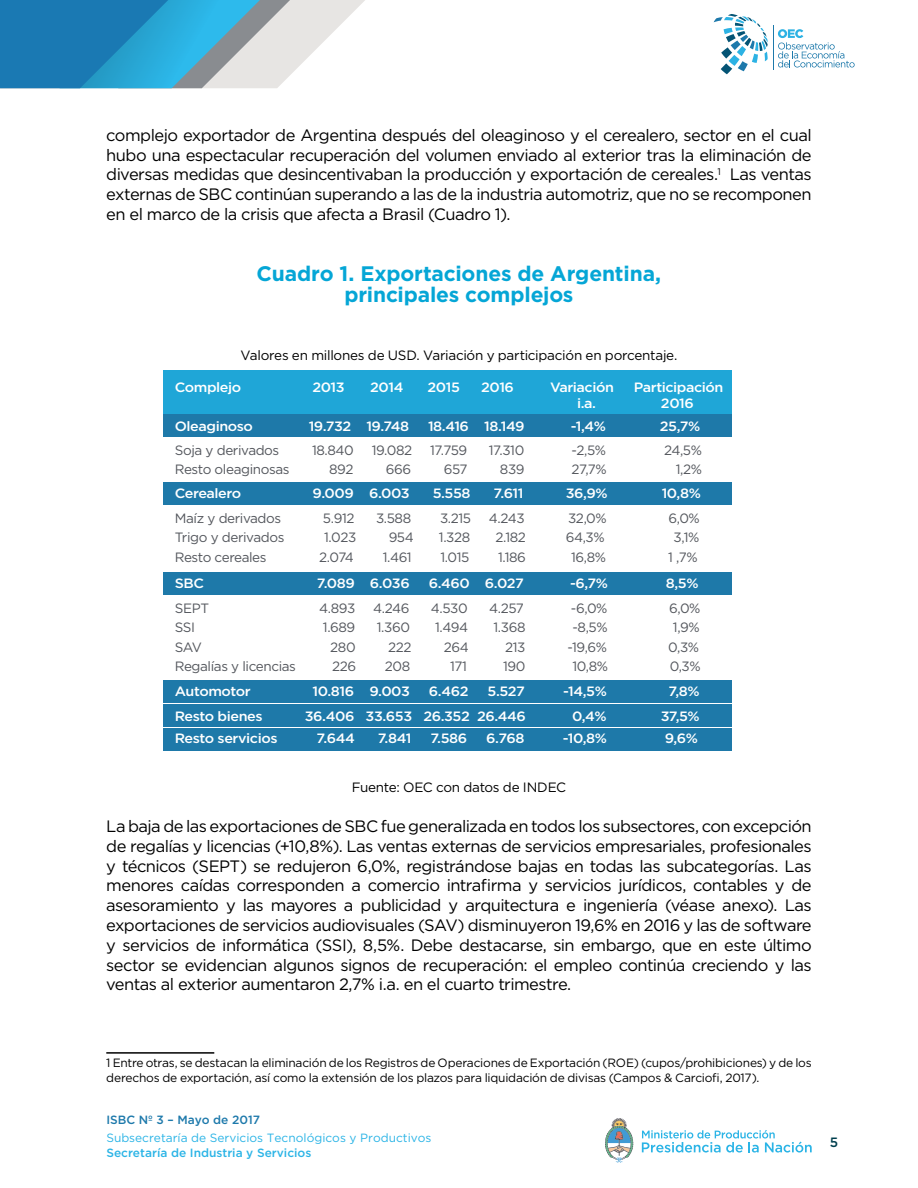
<style>
.page{position:relative;width:918px;height:1188px;background:#fff}
.page>*{position:absolute;margin:0;border:0;box-sizing:border-box;transform-origin:0 0}
.t1{font:700 21px/21px "Gotham";letter-spacing:-.01em;color:#05a6d6;text-align:center}
.t2{font:16.5px/19.8px "Gotham";letter-spacing:-.035em;color:#000;text-align:justify}
.t3{font:13.5px "Gotham";letter-spacing:-.03em;color:#54575d}
.t4{font:500 13.5px "Gotham";letter-spacing:-.03em;color:#fff;scale:1.06 1}
.t5{font:13.5px "Gotham";letter-spacing:-.02em;color:#000}
.t6{font:500 13.5px "Gotham";color:#003f4e}
.t7{font:12px/14.4px "Gotham";letter-spacing:-.02em;color:#000}
.t8{font:12px "Gotham";color:#2bb4e6}
.t9{font:500 12px "Gotham";color:#2bb4e6}
.t10{font:500 12px "Gotham";color:#1d79ab}
</style>
<div class="page">
<svg style="left:642px;top:1130px;width:170px;height:23px"></svg>
<svg style="left:605px;top:1118px;width:28px;height:45px"></svg>
<svg style="left:721px;top:63px;width:11px;height:11px"></svg>
<svg style="left:714px;top:14px;width:54px;height:57px"></svg>
<hr style="left:773px;top:25px;width:1px;height:45px;background:#1d79ab">
<svg style="left:778px;top:29px;width:77px;height:39px"></svg>
<svg style="left:0;top:0;width:365px;height:88px;background:#6cadcd"></svg>
<div style="left:163px;top:370px;width:569px;height:45px;background:#1fa6d7"></div>
<div style="left:163px;top:415px;width:569px;height:22px;background:#1e79a9"></div>
<div style="left:163px;top:482px;width:569px;height:23px;background:#1e79a9"></div>
<div style="left:163px;top:572px;width:569px;height:23px;background:#1e79a9"></div>
<div style="left:163px;top:681px;width:569px;height:22px;background:#1e79a9"></div>
<div style="left:163px;top:704px;width:569px;height:23px;background:#1e79a9"></div>
<div style="left:163px;top:728px;width:569px;height:23px;background:#1e79a9"></div>
<hr style="left:106px;top:1052px;width:108px;height:2px;background:#000">
<p class="t2" style="left:106px;top:125px;width:707px">complejo exportador de Argentina después del oleaginoso y el cerealero, sector en el cual hubo una espectacular recuperación del volumen enviado al exterior tras la eliminación de diversas medidas que desincentivaban la producción y exportación de cereales.<sup>1</sup> Las ventas externas de SBC continúan superando a las de la industria automotriz, que no se recomponen en el marco de la crisis que afecta a Brasil (Cuadro 1).</p>
<p class="t1" style="left:257px;top:262px;width:406px">Cuadro 1. Exportaciones de Argentina, principales complejos</p>
<p class="t5" style="left:241px;top:347px;width:438px">Valores en millones de USD. Variación y participación en porcentaje.</p>
<p class="t4" style="left:175px;top:378px;width:64px">Complejo</p>
<p class="t4" style="left:312px;top:378px;width:32px">2013</p>
<p class="t4" style="left:370px;top:378px;width:33px">2014</p>
<p class="t4" style="left:428px;top:378px;width:32px">2015</p>
<p class="t4" style="left:481px;top:378px;width:33px">2016</p>
<p class="t4" style="left:550px;top:378px;width:62px">Variación</p>
<p class="t4" style="left:634px;top:378px;width:86px">Participación</p>
<p class="t4" style="left:577px;top:395px;width:19px">i.a.</p>
<p class="t4" style="left:661px;top:395px;width:33px">2016</p>
<p class="t4" style="left:175px;top:417px;width:75px">Oleaginoso</p>
<p class="t4" style="left:309px;top:417px;width:96px">19.732 19.748</p>
<p class="t4" style="left:428px;top:417px;width:93px">18.416 18.149</p>
<p class="t4" style="left:571px;top:417px;width:35px">-1,4%</p>
<p class="t4" style="left:660px;top:417px;width:40px">25,7%</p>
<p class="t3" style="left:175px;top:441px;width:106px">Soja y derivados</p>
<p class="t3" style="left:312px;top:441px;width:43px">18.840</p>
<p class="t3" style="left:372px;top:441px;width:42px">19.082</p>
<p class="t3" style="left:430px;top:441px;width:39px">17.759</p>
<p class="t3" style="left:489px;top:441px;width:37px">17.310</p>
<p class="t3" style="left:571px;top:441px;width:36px">-2,5%</p>
<p class="t3" style="left:664px;top:441px;width:40px">24,5%</p>
<p class="t3" style="left:175px;top:461px;width:116px">Resto oleaginosas</p>
<p class="t3" style="left:329px;top:461px;width:26px">892</p>
<p class="t3" style="left:386px;top:461px;width:27px">666</p>
<p class="t3" style="left:444px;top:461px;width:25px">657</p>
<p class="t3" style="left:500px;top:461px;width:26px">839</p>
<p class="t3" style="left:572px;top:461px;width:37px">27,7%</p>
<p class="t3" style="left:676px;top:461px;width:28px">1,2%</p>
<p class="t3" style="left:175px;top:509px;width:108px">Maíz y derivados</p>
<p class="t3" style="left:323px;top:509px;width:33px">5.912</p>
<p class="t3" style="left:376px;top:509px;width:37px">3.588</p>
<p class="t3" style="left:440px;top:509px;width:33px">3.215</p>
<p class="t3" style="left:489px;top:509px;width:37px">4.243</p>
<p class="t3" style="left:568px;top:509px;width:40px">32,0%</p>
<p class="t3" style="left:668px;top:509px;width:33px">6,0%</p>
<p class="t3" style="left:175px;top:529px;width:111px">Trigo y derivados</p>
<p class="t3" style="left:324px;top:529px;width:34px">1.023</p>
<p class="t3" style="left:389px;top:529px;width:27px">954</p>
<p class="t3" style="left:439px;top:529px;width:33px">1.328</p>
<p class="t3" style="left:495px;top:529px;width:32px">2.182</p>
<p class="t3" style="left:566px;top:529px;width:41px">64,3%</p>
<p class="t3" style="left:674px;top:529px;width:27px">3,1%</p>
<p class="t3" style="left:175px;top:548px;width:93px">Resto cereales</p>
<p class="t3" style="left:319px;top:548px;width:36px">2.074</p>
<p class="t3" style="left:383px;top:548px;width:30px">1.461</p>
<p class="t3" style="left:440px;top:548px;width:30px">1.015</p>
<p class="t3" style="left:498px;top:548px;width:29px">1.186</p>
<p class="t3" style="left:571px;top:548px;width:37px">16,8%</p>
<p class="t3" style="left:668px;top:548px;width:31px">1 ,7%</p>
<p class="t3" style="left:175px;top:599px;width:36px">SEPT</p>
<p class="t3" style="left:319px;top:599px;width:38px">4.893</p>
<p class="t3" style="left:373px;top:599px;width:38px">4.246</p>
<p class="t3" style="left:431px;top:599px;width:38px">4.530</p>
<p class="t3" style="left:489px;top:599px;width:36px">4.257</p>
<p class="t3" style="left:571px;top:599px;width:38px">-6,0%</p>
<p class="t3" style="left:669px;top:599px;width:33px">6,0%</p>
<p class="t3" style="left:175px;top:619px;width:22px">SSI</p>
<p class="t3" style="left:323px;top:619px;width:34px">1.689</p>
<p class="t3" style="left:377px;top:619px;width:35px">1.360</p>
<p class="t3" style="left:435px;top:619px;width:35px">1.494</p>
<p class="t3" style="left:493px;top:619px;width:34px">1.368</p>
<p class="t3" style="left:572px;top:619px;width:37px">-8,5%</p>
<p class="t3" style="left:673px;top:619px;width:28px">1,9%</p>
<p class="t3" style="left:175px;top:638px;width:29px">SAV</p>
<p class="t3" style="left:330px;top:638px;width:27px">280</p>
<p class="t3" style="left:388px;top:638px;width:25px">222</p>
<p class="t3" style="left:444px;top:638px;width:27px">264</p>
<p class="t3" style="left:505px;top:638px;width:22px">213</p>
<p class="t3" style="left:567px;top:638px;width:41px">-19,6%</p>
<p class="t3" style="left:668px;top:638px;width:33px">0,3%</p>
<p class="t3" style="left:175px;top:658px;width:123px">Regalías y licencias</p>
<p class="t3" style="left:332px;top:658px;width:26px">226</p>
<p class="t3" style="left:385px;top:658px;width:27px">208</p>
<p class="t3" style="left:450px;top:658px;width:19px">171</p>
<p class="t3" style="left:503px;top:658px;width:24px">190</p>
<p class="t3" style="left:572px;top:658px;width:37px">10,8%</p>
<p class="t3" style="left:670px;top:658px;width:33px">0,3%</p>
<p class="t4" style="left:175px;top:484px;width:64px">Cerealero</p>
<p class="t4" style="left:313px;top:484px;width:93px">9.009 6.003</p>
<p class="t4" style="left:433px;top:484px;width:37px">5.558</p>
<p class="t4" style="left:494px;top:484px;width:30px">7.611</p>
<p class="t4" style="left:566px;top:484px;width:41px">36,9%</p>
<p class="t4" style="left:662px;top:484px;width:38px">10,8%</p>
<p class="t4" style="left:175px;top:574px;width:29px">SBC</p>
<p class="t4" style="left:317px;top:574px;width:89px">7.089 6.036</p>
<p class="t4" style="left:429px;top:574px;width:91px">6.460 6.027</p>
<p class="t4" style="left:570px;top:574px;width:37px">-6,7%</p>
<p class="t4" style="left:666px;top:574px;width:32px">8,5%</p>
<p class="t4" style="left:175px;top:682px;width:73px">Automotor</p>
<p class="t4" style="left:313px;top:682px;width:93px">10.816 9.003</p>
<p class="t4" style="left:429px;top:682px;width:39px">6.462</p>
<p class="t4" style="left:488px;top:682px;width:37px">5.527</p>
<p class="t4" style="left:563px;top:682px;width:43px">-14,5%</p>
<p class="t4" style="left:669px;top:682px;width:31px">7,8%</p>
<p class="t4" style="left:175px;top:707px;width:84px">Resto bienes</p>
<p class="t4" style="left:305px;top:707px;width:210px">36.406 33.653 26.352 26.446</p>
<p class="t4" style="left:572px;top:707px;width:34px">0,4%</p>
<p class="t4" style="left:661px;top:707px;width:38px">37,5%</p>
<p class="t4" style="left:175px;top:729px;width:98px">Resto servicios</p>
<p class="t4" style="left:316px;top:729px;width:38px">7.644</p>
<p class="t4" style="left:378px;top:729px;width:33px">7.841</p>
<p class="t4" style="left:430px;top:729px;width:36px">7.586</p>
<p class="t4" style="left:486px;top:729px;width:38px">6.768</p>
<p class="t4" style="left:563px;top:729px;width:43px">-10,8%</p>
<p class="t4" style="left:665px;top:729px;width:33px">9,6%</p>
<p class="t5" style="left:352px;top:779px;width:216px">Fuente: OEC con datos de INDEC</p>
<p class="t2" style="left:106px;top:816px;width:707px">La baja de las exportaciones de SBC fue generalizada en todos los subsectores, con excepción de regalías y licencias (+10,8%). Las ventas externas de servicios empresariales, profesionales y técnicos (SEPT) se redujeron 6,0%, registrándose bajas en todas las subcategorías. Las menores caídas corresponden a comercio intrafirma y servicios jurídicos, contables y de asesoramiento y las mayores a publicidad y arquitectura e ingeniería (véase anexo). Las exportaciones de servicios audiovisuales (SAV) disminuyeron 19,6% en 2016 y las de software y servicios de informática (SSI), 8,5%. Debe destacarse, sin embargo, que en este último sector se evidencian algunos signos de recuperación: el empleo continúa creciendo y las ventas al exterior aumentaron 2,7% i.a. en el cuarto trimestre.</p>
<p class="t7" style="left:106px;top:1056px;width:707px">1 Entre otras, se destacan la eliminación de los Registros de Operaciones de Exportación (ROE) (cupos/prohibiciones) y de los derechos de exportación, así como la extensión de los plazos para liquidación de divisas (Campos &amp; Carciofi, 2017).</p>
<p class="t10" style="left:106px;top:1112px;width:155px">ISBC Nº 3 – Mayo de 2017</p>
<p class="t8" style="left:106px;top:1130px;width:327px">Subsecretaría de Servicios Tecnológicos y Productivos</p>
<p class="t9" style="left:106px;top:1145px;width:207px">Secretaría de Industria y Servicios</p>
<p class="t6" style="left:830px;top:1133px;width:10px">5</p>
</div>
